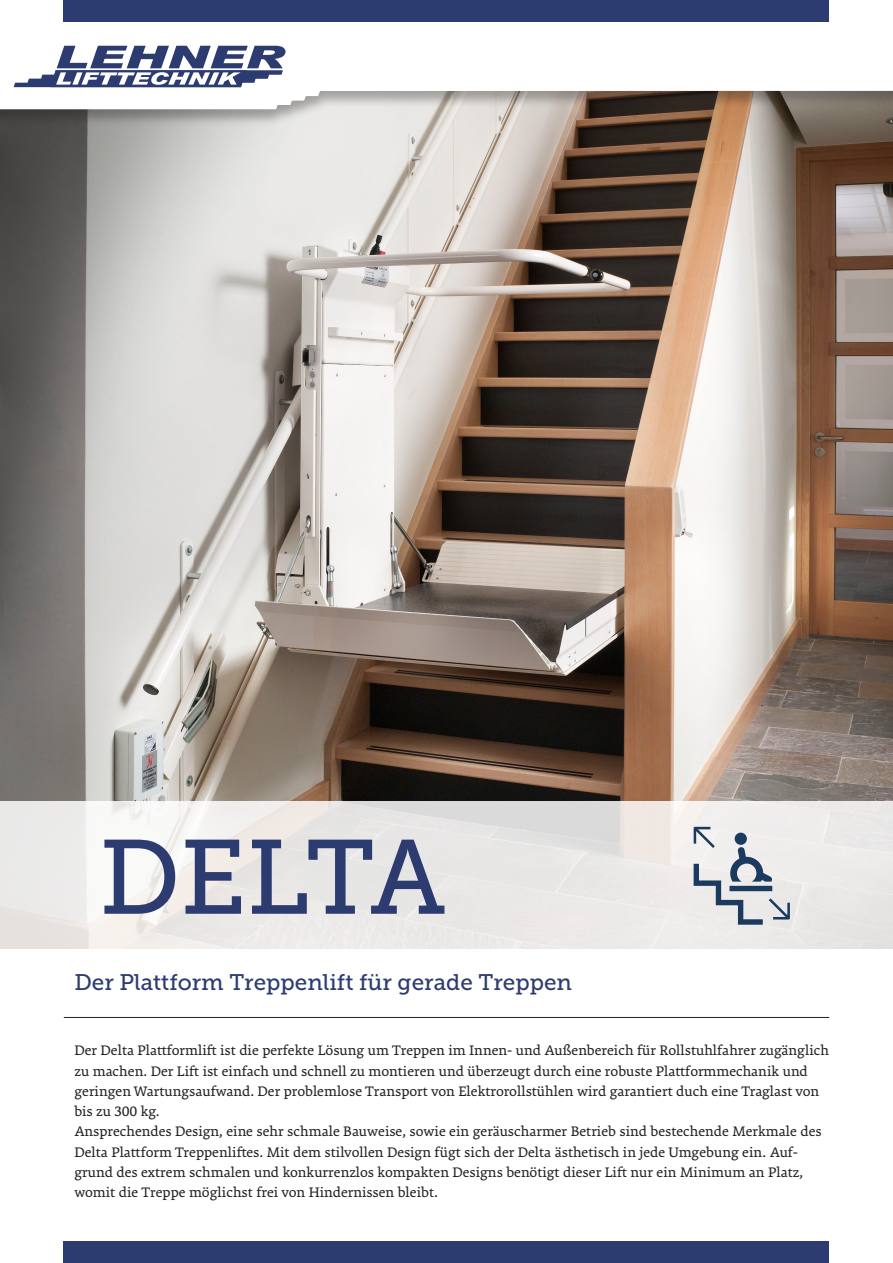
<style>
.page{position:relative;width:893px;height:1263px;background:#fff}
.page>*{position:absolute;margin:0;border:0;box-sizing:border-box;transform-origin:0 0}
.t1{font:105px "Museo Slab 500";letter-spacing:-.025em;color:#2d3c70}
.Intro{font:22.5px "Museo Slab 500";color:#2d3c70}
.Fließtext{font:15px/20.2px "Premiera";color:#231f20}
</style>
<div class="page">
<img style="left:0;top:127px;width:893px;height:674px">
<svg style="left:0;top:801px;width:893px;height:148px;background:#ebe9e7"></svg>
<div style="left:64px;top:1242px;width:765px;height:21px;background:#2d3c70"></div>
<hr style="left:64px;top:1017px;width:765px;height:1px;background:#231f20">
<svg style="left:694px;top:827px;width:96px;height:98px;background:#c4c9cf"></svg>
<div style="left:64px;top:0;width:765px;height:21px;background:#2d3c70"></div>
<div style="left:0;top:45px;width:893px;height:82px;background:#231f20;opacity:.35"></div>
<svg style="left:0;top:45px;width:893px;height:64px"></svg>
<svg style="left:7px;top:45px;width:285px;height:124px"></svg>
<p class="t1" style="left:99px;top:819px;width:348px">DELTA</p>
<p class="Intro" style="left:74px;top:970px;width:499px">Der Plattform Treppenlift für gerade Treppen</p>
<p class="Fließtext" style="left:74px;top:1040px;width:756px">Der Delta Plattformlift ist die perfekte Lösung um Treppen im Innen- und Außenbereich für Rollstuhlfahrer zugänglich zu machen. Der Lift ist einfach und schnell zu montieren und überzeugt durch eine robuste Plattformmechanik und geringen Wartungsaufwand. Der problemlose Transport von Elektrorollstühlen wird garantiert duch eine Traglast von</p>
<p class="Fließtext" style="left:74px;top:1101px;width:87px">bis zu 300 kg.</p>
<p class="Fließtext" style="left:74px;top:1121px;width:749px">Ansprechendes Design, eine sehr schmale Bauweise, sowie ein geräuscharmer Betrieb sind bestechende Merkmale des Delta Plattform Treppenliftes. Mit dem stilvollen Design fügt sich der Delta ästhetisch in jede Umgebung ein. Auf&shy;grund des extrem schmalen und konkurrenzlos kompakten Designs benötigt dieser Lift nur ein Minimum an Platz, womit die Treppe möglichst frei von Hindernissen bleibt.</p>
</div>
